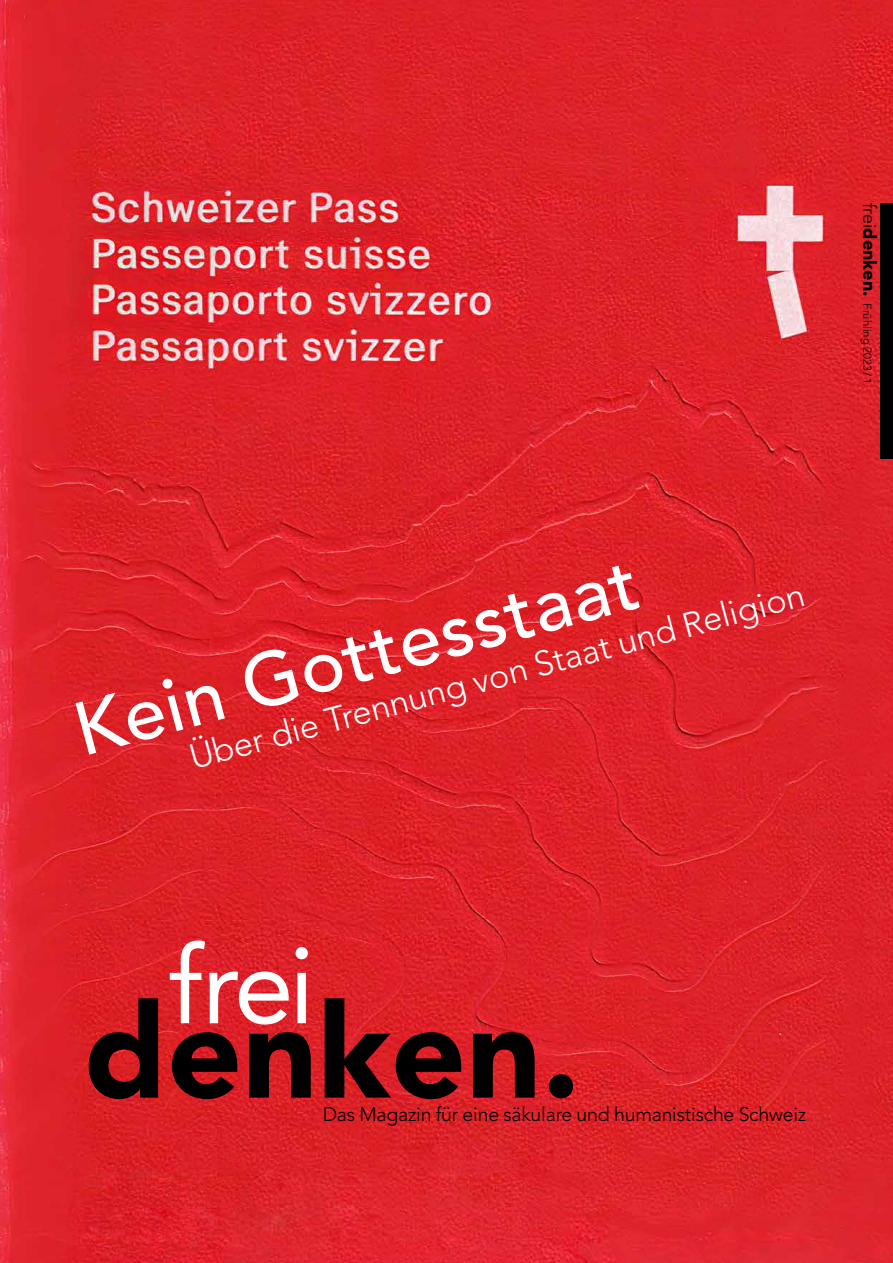
<style>
.page{position:relative;width:893px;height:1263px;background:#fff}
.page>*{position:absolute;margin:0;border:0;box-sizing:border-box;transform-origin:0 0}
.t1{font:500 75px "Avenir LT Std";color:#fff}
.t2{font:300 34.5px "Avenir LT Std";color:#fff}
.t3{font:300 19.5px "Avenir LT Std";letter-spacing:-.01em;color:#000}
.t4{font:300 11.25px "Avenir LT Std";color:#000}
.s1{font-size:18px}
.s2{font-weight:900;font-size:18px}
</style>
<div class="page">
<img style="left:0;top:0;width:893px;height:1263px">
<svg style="left:170px;top:940px;width:119px;height:84px"></svg>
<svg style="left:296px;top:947px;width:12px;height:76px"></svg>
<svg style="left:89px;top:998px;width:69px;height:101px;background:#5f0d0f"></svg>
<svg style="left:172px;top:1032px;width:65px;height:67px;background:#4b0a0d"></svg>
<svg style="left:249px;top:1032px;width:62px;height:65px;background:#430a0b"></svg>
<svg style="left:325px;top:998px;width:136px;height:101px;background:#771115"></svg>
<svg style="left:473px;top:1032px;width:62px;height:65px;background:#430a0c"></svg>
<div style="left:549px;top:1074px;width:24px;height:24px;background:#000;border-radius:50%"></div>
<div style="left:880px;top:203px;width:13px;height:256px;background:#000"></div>
<p class="t4" style="left:874px;top:203px;width:182px;rotate:90deg"><span class="s1">frei</span><span class="s2">denken.</span> Frühling 2023/1</p>
<h1 class="t1" style="left:65px;top:689px;width:582px;rotate:-15deg">Kein Gottesstaat</h1>
<h2 class="t2" style="left:185px;top:738px;width:637px;rotate:-15deg">Über die Trennung von Staat und Religion</h2>
<p class="t3" style="left:323px;top:1103px;width:485px">Das Magazin für eine säkulare und humanistische Schweiz</p>
</div>
